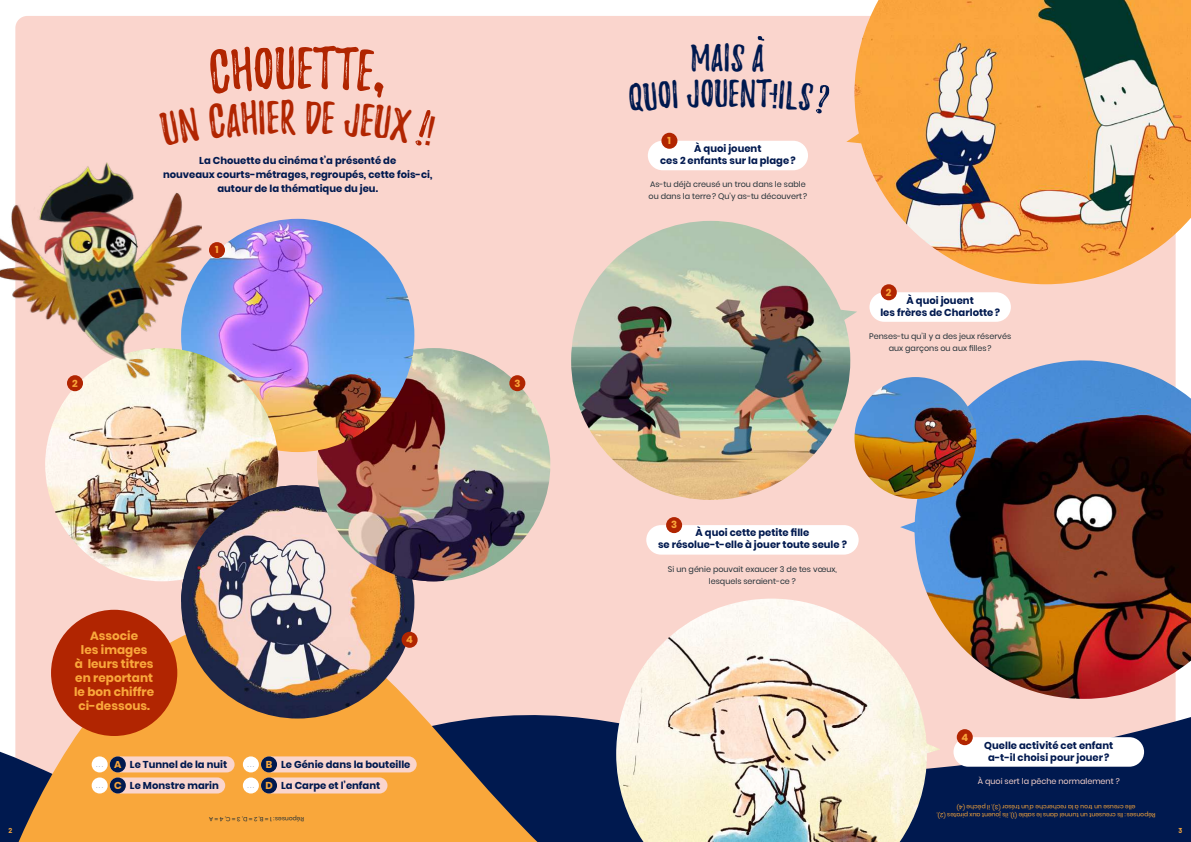
<style>
.page{position:relative;width:1191px;height:842px;background:#fff}
.page>*{position:absolute;margin:0;border:0;box-sizing:border-box;transform-origin:0 0}
.t1{font:52px "Playlist Caps";color:#b12501}
.t2{font:34px "Playlist Caps";color:#00194f}
.t3{font:700 12px/14px "Poppins";color:#f9a73b;text-align:center}
.t4{font:700 10px/12px "Poppins";color:#00194f;text-align:center}
.t5{font:700 10px "Poppins";color:#f9a73b}
.t6{font:8px/12px "Poppins";color:#212f36;text-align:center}
.t7{font:8px "Poppins";color:#fad5cd}
.t8{font:700 7px "Barlow";color:#f9a73b}
.t9{font:6px/8px "Poppins";color:#f9a73b;text-align:center}
.t10{font:6px "Poppins";color:#212f36}
.s1{font-weight:300;font-size:5px}
.s2{color:#f9a73b}
</style>
<div class="page">
<div style="left:15px;top:16px;width:1160px;height:810px;background:#fad5cd;border-radius:12px"></div>
<svg style="left:1024px;top:699px;width:167px;height:143px;fill:#00194f"></svg>
<svg style="left:0;top:554px;width:1024px;height:288px"></svg>
<img style="left:317px;top:348px;width:233px;height:233px;border-radius:117px">
<img style="left:181px;top:219px;width:233px;height:233px;border-radius:117px">
<img style="left:181px;top:485px;width:233px;height:233px;border-radius:117px">
<img style="left:317px;top:465px;width:162px;height:116px">
<img style="left:45px;top:348px;width:233px;height:233px;border-radius:117px">
<img style="left:181px;top:485px;width:117px;height:117px">
<img style="left:854px;top:0;width:337px;height:284px">
<img style="left:571px;top:221px;width:279px;height:279px;border-radius:140px">
<img style="left:616px;top:599px;width:311px;height:243px">
<img style="left:914px;top:360px;width:277px;height:339px">
<img style="left:854px;top:377px;width:122px;height:122px;border-radius:61px">
<img style="left:0;top:160px;width:203px;height:220px">
<div style="left:51px;top:610px;width:126px;height:126px;background:#b12501;border-radius:50%"></div>
<div style="left:110px;top:756px;width:124px;height:16px;background:#fad5cd;border-radius:8px"></div>
<div style="left:110px;top:756px;width:16px;height:16px;background:#00194f;border-radius:50%"></div>
<div style="left:92px;top:756px;width:16px;height:16px;background:#fff;border-radius:50%"></div>
<div style="left:110px;top:777px;width:115px;height:16px;background:#fad5cd;border-radius:8px"></div>
<div style="left:110px;top:777px;width:16px;height:16px;background:#00194f;border-radius:50%"></div>
<div style="left:92px;top:777px;width:16px;height:16px;background:#fff;border-radius:50%"></div>
<div style="left:261px;top:756px;width:156px;height:16px;background:#fad5cd;border-radius:8px"></div>
<div style="left:261px;top:756px;width:16px;height:16px;background:#00194f;border-radius:50%"></div>
<div style="left:243px;top:756px;width:16px;height:16px;background:#fff;border-radius:50%"></div>
<div style="left:261px;top:777px;width:126px;height:16px;background:#fad5cd;border-radius:8px"></div>
<div style="left:261px;top:777px;width:16px;height:16px;background:#00194f;border-radius:50%"></div>
<div style="left:243px;top:777px;width:16px;height:16px;background:#fff;border-radius:50%"></div>
<div style="left:209px;top:242px;width:16px;height:16px;background:#b12501;border-radius:50%"></div>
<div style="left:67px;top:375px;width:16px;height:16px;background:#b12501;border-radius:50%"></div>
<div style="left:509px;top:375px;width:16px;height:16px;background:#b12501;border-radius:50%"></div>
<div style="left:401px;top:632px;width:16px;height:16px;background:#b12501;border-radius:50%"></div>
<div style="left:648px;top:141px;width:160px;height:29px;background:#fff;border-radius:15px"></div>
<div style="left:661px;top:133px;width:16px;height:16px;background:#b12501;border-radius:50%"></div>
<div style="left:869px;top:292px;width:142px;height:30px;background:#fff;border-radius:15px"></div>
<div style="left:880px;top:284px;width:16px;height:16px;background:#b12501;border-radius:50%"></div>
<div style="left:646px;top:525px;width:212px;height:30px;background:#fff;border-radius:15px"></div>
<div style="left:666px;top:517px;width:16px;height:16px;background:#b12501;border-radius:50%"></div>
<div style="left:953px;top:737px;width:191px;height:30px;background:#fff;border-radius:15px"></div>
<div style="left:956px;top:729px;width:16px;height:16px;background:#b12501;border-radius:50%"></div>
<img style="left:846px;top:133px;width:16px;height:11px">
<img style="left:840px;top:310px;width:17px;height:11px">
<img style="left:900px;top:522px;width:15px;height:11px">
<img style="left:924px;top:743px;width:16px;height:11px">
<svg style="left:415px;top:110px;width:16px;height:36px"></svg>
<svg style="left:757px;top:36px;width:72px;height:78px"></svg>
<h1 class="t1" style="left:296px;top:45px;width:18px">E</h1>
<p class="t4" style="left:163px;top:154px;width:271px;line-height:14px">La Chouette du cinéma t’a présenté de<br>nouveaux courts-métrages, regroupés, cette fois-ci, autour de la thématique du jeu.</p>
<p class="t5" style="left:215px;top:244px;width:5px">1</p>
<p class="t5" style="left:72px;top:377px;width:7px">2</p>
<p class="t5" style="left:514px;top:377px;width:8px">3</p>
<p class="t3" style="left:74px;top:629px;width:82px">Associe<br>les images<br>à leurs titres en reportant le bon chiffre ci-dessous.</p>
<p class="t5" style="left:406px;top:634px;width:8px">4</p>
<p class="t4" style="left:96px;top:754px;width:132px;line-height:21px;text-align:left"><span class="s1">. . .</span> <span class="s2">A</span> Le Tunnel de la nuit <span class="s1">. . .</span> <span class="s2">C</span> Le Monstre marin</p>
<p class="t4" style="left:248px;top:754px;width:164px;line-height:21px;text-align:left"><span class="s1">. . .</span> <span class="s2">B</span> Le Génie dans la bouteille <span class="s1">. . .</span> <span class="s2">D</span> La Carpe et l’enfant</p>
<h2 class="t2" style="left:723px;top:42px;width:9px">I</h2>
<h2 class="t2" style="left:714px;top:78px;width:26px">UE</h2>
<p class="t5" style="left:667px;top:135px;width:5px">1</p>
<p class="t4" style="left:660px;top:143px;width:137px">À quoi jouent<br>ces 2 enfants sur la plage?</p>
<p class="t6" style="left:648px;top:179px;width:160px;text-align:left">As-tu déjà creusé un trou dans le sable ou dans la terre? Qu’y as-tu découvert?</p>
<p class="t5" style="left:886px;top:286px;width:7px">2</p>
<p class="t4" style="left:880px;top:294px;width:121px">À quoi jouent<br>les frères de Charlotte?</p>
<p class="t6" style="left:869px;top:330px;width:143px">Penses-tu qu’il y a des jeux réservés aux garçons ou aux filles?</p>
<p class="t5" style="left:671px;top:519px;width:8px">3</p>
<p class="t4" style="left:658px;top:527px;width:190px">À quoi cette petite fille<br>se résolue-t-elle à jouer toute seule ?</p>
<p class="t6" style="left:668px;top:563px;width:170px">Si un génie pouvait exaucer 3 de tes vœux, lesquels seraient-ce ?</p>
<p class="t5" style="left:961px;top:731px;width:8px">4</p>
<p class="t4" style="left:984px;top:739px;width:130px">Quelle activité cet enfant a-t-il choisi pour jouer?</p>
<p class="t7" style="left:977px;top:776px;width:143px">À quoi sert la pêche normalement ?</p>
<p class="t10" style="left:304px;top:822px;width:96px;rotate:-180deg">Réponses : 1 = B, 2 = D, 3 = C, 4 = A</p>
<p class="t9" style="left:1155px;top:819px;width:220px;rotate:-180deg">Réponses: Ils creusent un tunnel dans le sable (1), ils jouent aux pirates (2), elle creuse un trou à la recherche d’un trésor (3), il pêche (4)</p>
<p class="t8" style="left:9px;top:825px;width:5px">2</p>
<p class="t8" style="left:1178px;top:825px;width:5px">3</p>
</div>
